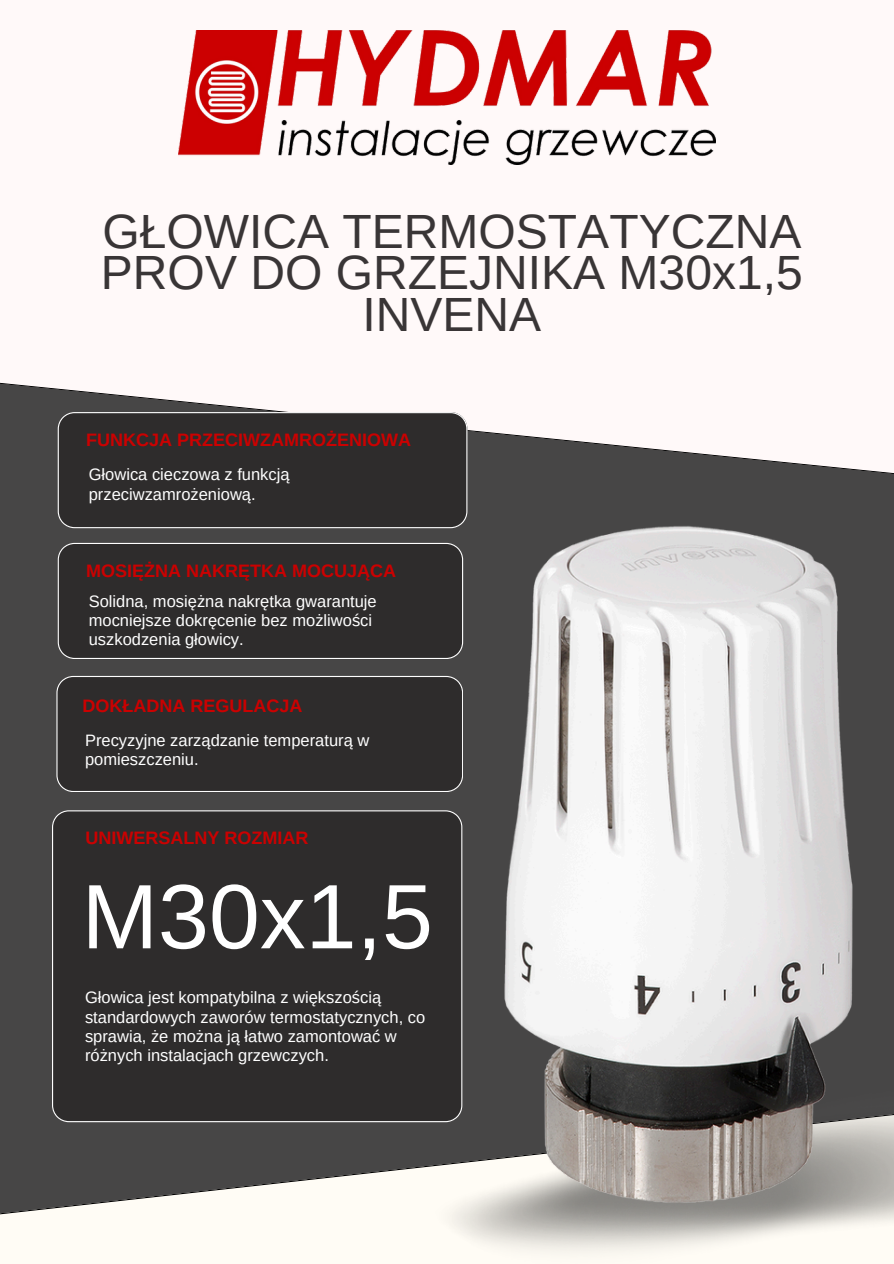
<style>
.page{position:relative;width:894px;height:1264px;background:#fff}
.page>*{position:absolute;margin:0;border:0;box-sizing:border-box;transform-origin:0 0}
.t1{font:91.5px "Arimo";color:#fff}
.t2{font:48px/41.7px "Arimo";color:#393536;text-align:center}
.t3{font:700 18px "Arimo";color:#cb0101}
.t4{font:16.5px/19.2px "Arimo";color:#fff}
</style>
<div class="page">
<div style="left:0;top:0;width:893px;height:1263px;background:#474646"></div>
<svg style="left:0;top:1122px;width:397px;height:141px"></svg>
<div style="left:0;top:0;width:893px;height:476px;background:#fff9f9"></div>
<div style="left:58px;top:412px;width:409px;height:116px;background:#2e2c2c"></div>
<div style="left:52px;top:810px;width:345px;height:312px;background:#2e2c2c"></div>
<div style="left:58px;top:543px;width:339px;height:115px;background:#2e2c2c"></div>
<div style="left:56px;top:676px;width:341px;height:115px;background:#2e2c2c"></div>
<img style="left:397px;top:441px;width:496px;height:822px">
<img style="left:178px;top:31px;width:537px;height:134px">
<p class="t2" style="left:101px;top:210px;width:703px">GŁOWICA TERMOSTATYCZNA<br>PROV DO GRZEJNIKA M30x1,5<br>INVENA</p>
<p class="t3" style="left:86px;top:429px;width:326px">FUNKCJA PRZECIWZAMROŻENIOWA</p>
<p class="t4" style="left:89px;top:465px;width:202px">Głowica cieczowa z funkcją przeciwzamrożeniową.</p>
<h3 class="t3" style="left:86px;top:560px;width:311px">MOSIĘŻNA NAKRĘTKA MOCUJĄCA</h3>
<p class="t4" style="left:89px;top:591px;width:289px">Solidna, mosiężna nakrętka gwarantuje mocniejsze dokręcenie bez możliwości uszkodzenia głowicy.</p>
<h3 class="t3" style="left:82px;top:695px;width:221px">DOKŁADNA REGULACJA</h3>
<h1 class="t4" style="left:85px;top:731px;width:286px">Precyzyjne zarządzanie temperaturą w pomieszczeniu.</h1>
<h3 class="t3" style="left:85px;top:828px;width:224px">UNIWERSALNY ROZMIAR</h3>
<p class="t1" style="left:82px;top:865px;width:352px">M30x1,5</p>
<p class="t4" style="left:85px;top:988px;width:341px">Głowica jest kompatybilna z większością standardowych zaworów termostatycznych, co sprawia, że można ją łatwo zamontować w różnych instalacjach grzewczych.</p>
</div>
